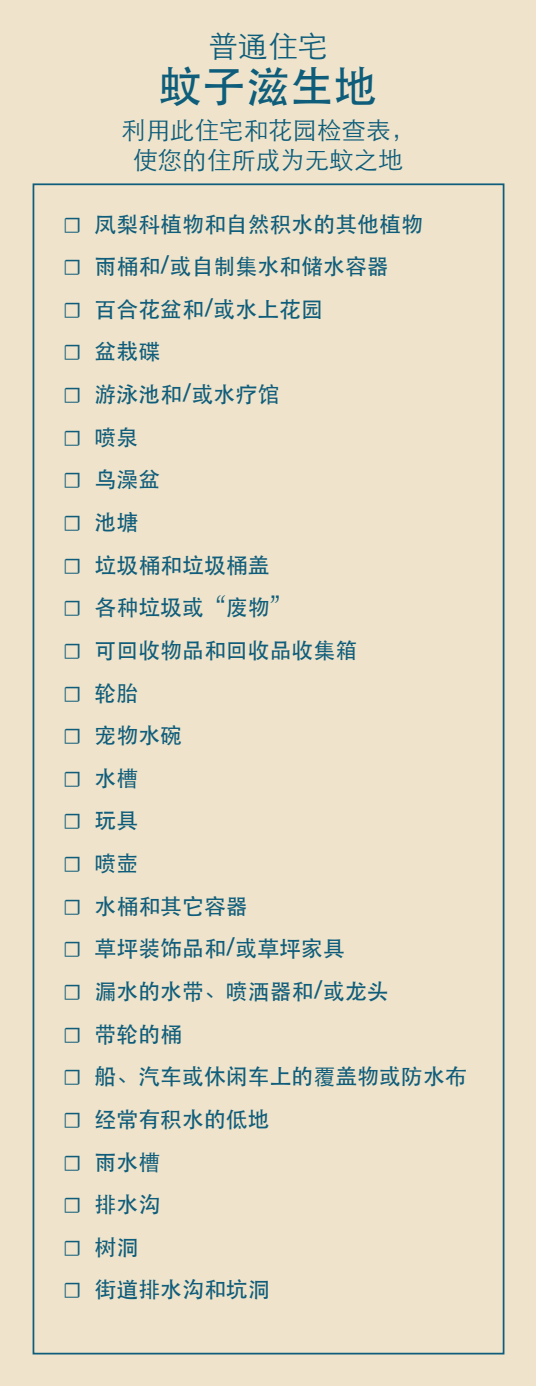
<style>
.page{position:relative;width:536px;height:1386px;background:#efe4cb}
.page>*{position:absolute;margin:0;border:0;box-sizing:border-box;transform-origin:0 0}
.t1{font:500 43.75px "ST Heiti SC";color:#0e5d7b}
.t2{font:300 29.75px "ST Heiti SC";color:#0e5d7b}
.t3{font:300 24.5px/29.8px "ST Heiti SC";color:#0e5d7b;text-align:center}
.t4{font:500 21.88px/42.7px "ST Heiti SC";color:#105d7b}
.s1{font-family:"Minion Pro";font-weight:400}
</style>
<div class="page">
<h2 class="t2" style="left:208px;top:20px;width:120px">普通住宅</h2>
<h1 class="t1" style="left:158px;top:62px;width:220px">蚊子滋生地</h1>
<p class="t3" style="left:121px;top:113px;width:295px">利用此住宅和花园检查表，使您的住所成为无蚊之地</p>
<p class="t4" style="left:63px;top:202px;width:405px"><span class="s1">☐</span> 凤梨科植物和自然积水的其他植物<br><span class="s1">☐</span> 雨桶和/或自制集水和储水容器<br><span class="s1">☐</span> 百合花盆和/或水上花园<br><span class="s1">☐</span> 盆栽碟<br><span class="s1">☐</span> 游泳池和/或水疗馆<br><span class="s1">☐</span> 喷泉<br><span class="s1">☐</span> 鸟澡盆<br><span class="s1">☐</span> 池塘<br><span class="s1">☐</span> 垃圾桶和垃圾桶盖<br><span class="s1">☐</span> 各种垃圾或“废物”<br><span class="s1">☐</span> 可回收物品和回收品收集箱<br><span class="s1">☐</span> 轮胎<br><span class="s1">☐</span> 宠物水碗<br><span class="s1">☐</span> 水槽<br><span class="s1">☐</span> 玩具<br><span class="s1">☐</span> 喷壶<br><span class="s1">☐</span> 水桶和其它容器<br><span class="s1">☐</span> 草坪装饰品和/或草坪家具<br><span class="s1">☐</span> 漏水的水带、喷洒器和/或龙头<br><span class="s1">☐</span> 带轮的桶<br><span class="s1">☐</span> 船、汽车或休闲车上的覆盖物或防水布<span class="s1">☐</span> 经常有积水的低地<br><span class="s1">☐</span> 雨水槽<br><span class="s1">☐</span> 排水沟<br><span class="s1">☐</span> 树洞<br><span class="s1">☐</span> 街道排水沟和坑洞</p>
</div>
